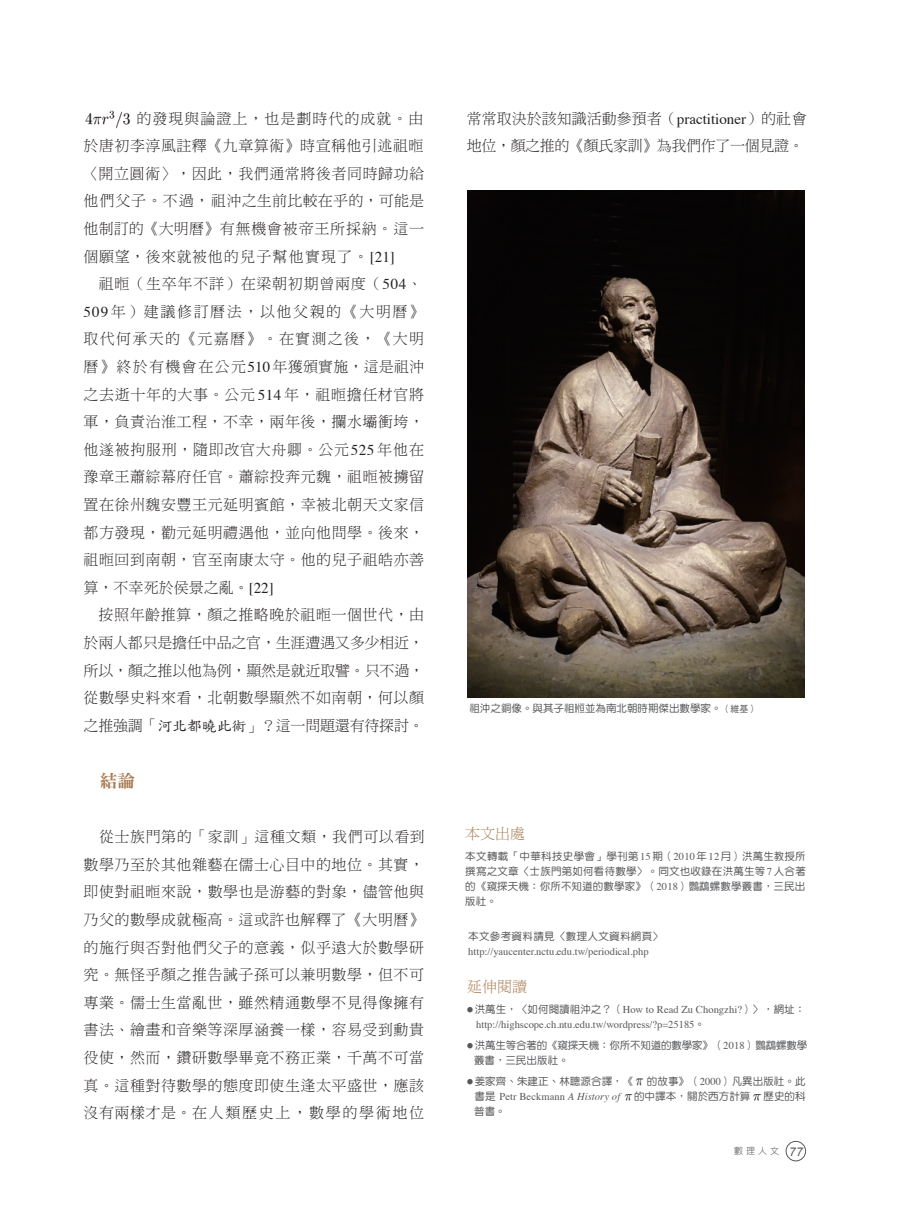
<style>
.page{position:relative;width:906px;height:1216px;background:#fff}
.page>*{position:absolute;margin:0;border:0;box-sizing:border-box;transform-origin:0 0}
.t1{font:17.4px "DF Ming Std W9";color:#a97b50}
.t2{font:15px/27.6px "DF Ming Std W3";letter-spacing:.035em;color:#231f20;text-align:justify}
.t3{font:15px/27px "DF Ming Std W3";letter-spacing:-.025em;color:#231f20}
.t4{font:15px "DF Ming Std W3";color:#a97b50}
.t5{font:10.5px/15px "DF Yuan Std W5";letter-spacing:.005em;color:#57585a;text-align:justify}
.t6{font:10.5px "Times";color:#57585a}
.t7{font:10.5px/15px "DF Yuan Std W5";letter-spacing:-.015em;color:#57585a}
.t8{font:10.5px "DF Yuan Std W5";letter-spacing:.03em;color:#57585a}
.t9{font:9px "DF Yuan Std W3";color:#57585a}
.s1{font-family:"Li Song Pro"}
.s2{font-family:"Times"}
.s3{font-family:"DF Kai Shu SB Estd BF"}
.s4{font-size:9px}
.s5{font-family:"Adobe Ming Std";font-weight:300;font-size:6.15px}
.s6{font-family:"DF Yuan Std W5"}
.s7{font-style:italic}
.s8{font-family:"Arial";font-style:italic;font-size:12px}
</style>
<div class="page">
<div style="left:786px;top:1141px;width:20px;height:20px;border:1px solid #57585a;border-radius:50%"></div>
<img style="left:467px;top:191px;width:338px;height:507px">
<svg style="left:635px;top:1078px;width:9px;height:8px"></svg>
<svg style="left:624px;top:1094px;width:8px;height:7px"></svg>
<svg style="left:752px;top:1094px;width:9px;height:7px"></svg>
<img style="left:85px;top:110px;width:45px;height:18px">
<svg style="left:575px;top:703px;width:9px;height:10px"></svg>
<p class="t2" style="left:84px;top:104px;width:342px;text-indent:53px">的發現與論證上，也是劃時代的成就。由於唐初李淳風註釋《九章算術》時宣稱他引述祖<span class="s1">暅</span>〈開立圓術〉，因此，我們通常將後者同時歸功給他們父子。不過，祖沖之生前比較在乎的，可能是他制訂的《大明曆》有無機會被帝王所採納。這一個願望，後來就被他的兒子幫他實現了。<span class="s2">[21]</span></p>
<p class="t2" style="left:84px;top:270px;width:342px;text-align:left;text-indent:15px">祖<span class="s1">暅</span>（生卒年不詳）在梁朝初期曾兩度（<span class="s2">504</span>、<br><span class="s2">509</span>年）建議修訂曆法，以他父親的《大明曆》取代何承天的《元嘉曆》。在實測之後，《大明曆》終於有機會在公元<span class="s2">510</span>年獲頒實施，這是祖沖之去逝十年的大事。公元 <span class="s2">514</span> 年，祖<span class="s1">暅</span>擔任材官將軍，負責治淮工程，不幸，兩年後，攔水壩衝垮，他遂被拘服刑，隨即改官大舟卿。公元<span class="s2">525</span> 年他在豫章王蕭綜幕府任官。蕭綜投奔元魏，祖<span class="s1">暅</span>被擄留置在徐州魏安豐王元延明賓館，幸被北朝天文家信都方發現，勸元延明禮遇他，並向他問學。後來，祖<span class="s1">暅</span>回到南朝，官至南康太守。他的兒子祖皓亦善算，不幸死於侯景之亂。<span class="s2">[22]</span></p>
<p class="t2" style="left:84px;top:601px;width:342px;text-indent:15px">按照年齡推算，顏之推略晚於祖<span class="s1">暅</span>一個世代，由於兩人都只是擔任中品之官，生涯遭遇又多少相近，所以，顏之推以他為例，顯然是就近取譬。只不過，從數學史料來看，北朝數學顯然不如南朝，何以顏之推強調「<span class="s3">河北都曉此術</span>」？這一問題還有待探討。</p>
<p class="t1" style="left:100px;top:771px;width:36px">結論</p>
<p class="t2" style="left:84px;top:823px;width:343px;text-indent:15px">從士族門第的「家訓」這種文類，我們可以看到數學乃至於其他雜藝在儒士心目中的地位。其實，即使對祖<span class="s1">暅</span>來說，數學也是游藝的對象，儘管他與乃父的數學成就極高。這或許也解釋了《大明曆》的施行與否對他們父子的意義，似乎遠大於數學研究。無怪乎顏之推告誡子孫可以兼明數學，但不可專業。儒士生當亂世，雖然精通數學不見得像擁有書法、繪畫和音樂等深厚涵養一樣，容易受到勳貴役使，然而，鑽研數學畢竟不務正業，千萬不可當真。這種對待數學的態度即使生逢太平盛世，應該沒有兩樣才是。在人類歷史上，數學的學術地位</p>
<p class="t3" style="left:467px;top:105px;width:342px">常常取決於該知識活動參預者（<span class="s2">practitioner</span>）的社會地位，顏之推的《顏氏家訓》為我們作了一個見證。</p>
<p class="t5" style="left:469px;top:700px;width:289px">祖沖之銅像。與其子祖 並為南北朝時期傑出數學家。<span class="s4">（維基）</span></p>
<p class="t4" style="left:465px;top:826px;width:61px">本文出處</p>
<p class="t5" style="left:465px;top:849px;width:342px">本文轉載「中華科技史學會」學刊第<span class="s2">15</span>期（<span class="s2">2010</span>年<span class="s2">12</span>月）洪萬生教授所撰寫之文章〈士族門第如何看待數學〉。同文也收錄在洪萬生等<span class="s2">7</span>人合著的《窺探天機：你所不知道的數學家》（<span class="s2">2018</span>）鸚鵡螺數學叢書，三民出版社。</p>
<p class="t8" style="left:468px;top:931px;width:196px">本文參考資料請見〈數理人文資料網頁〉</p>
<p class="t6" style="left:468px;top:942px;width:182px">http://yaucenter.nctu.edu.tw/periodical.php</p>
<p class="t4" style="left:467px;top:979px;width:61px">延伸閱讀</p>
<p class="t5" style="left:467px;top:1002px;width:339px"><span class="s5">●</span> 洪萬生，〈如何閱讀祖沖之？（<span class="s2">How to Read Zu Chongzhi?</span>）〉，網址：</p>
<p class="t6" style="left:476px;top:1015px;width:230px">http://highscope.ch.ntu.edu.tw/wordpress/?p=25185<span class="s6">。</span></p>
<p class="t7" style="left:474px;top:1038px;width:334px;text-indent:-7px"><span class="s5">●</span> 洪萬生等合著的《窺探天機：你所不知道的數學家》（<span class="s2">2018</span>）鸚鵡螺數學叢書，三民出版社。</p>
<p class="t5" style="left:467px;top:1074px;width:167px"><span class="s5">●</span> 姜家齊、朱建正、林聰源合譯，《</p>
<p class="t5" style="left:647px;top:1074px;width:160px">的故事》（<span class="s2">2000</span>）凡異出版社。此</p>
<p class="t6" style="left:474px;top:1087px;width:147px"><span class="s6">書是</span> Petr Beckmann <span class="s7">A History of</span></p>
<p class="t5" style="left:634px;top:1089px;width:118px">的中譯本，關於西方計算</p>
<p class="t5" style="left:763px;top:1089px;width:43px">歷史的科</p>
<p class="t5" style="left:474px;top:1104px;width:33px">普書。</p>
<p class="t9" style="left:734px;top:1146px;width:70px">數 理 人 文 <span class="s8">77</span></p>
</div>
